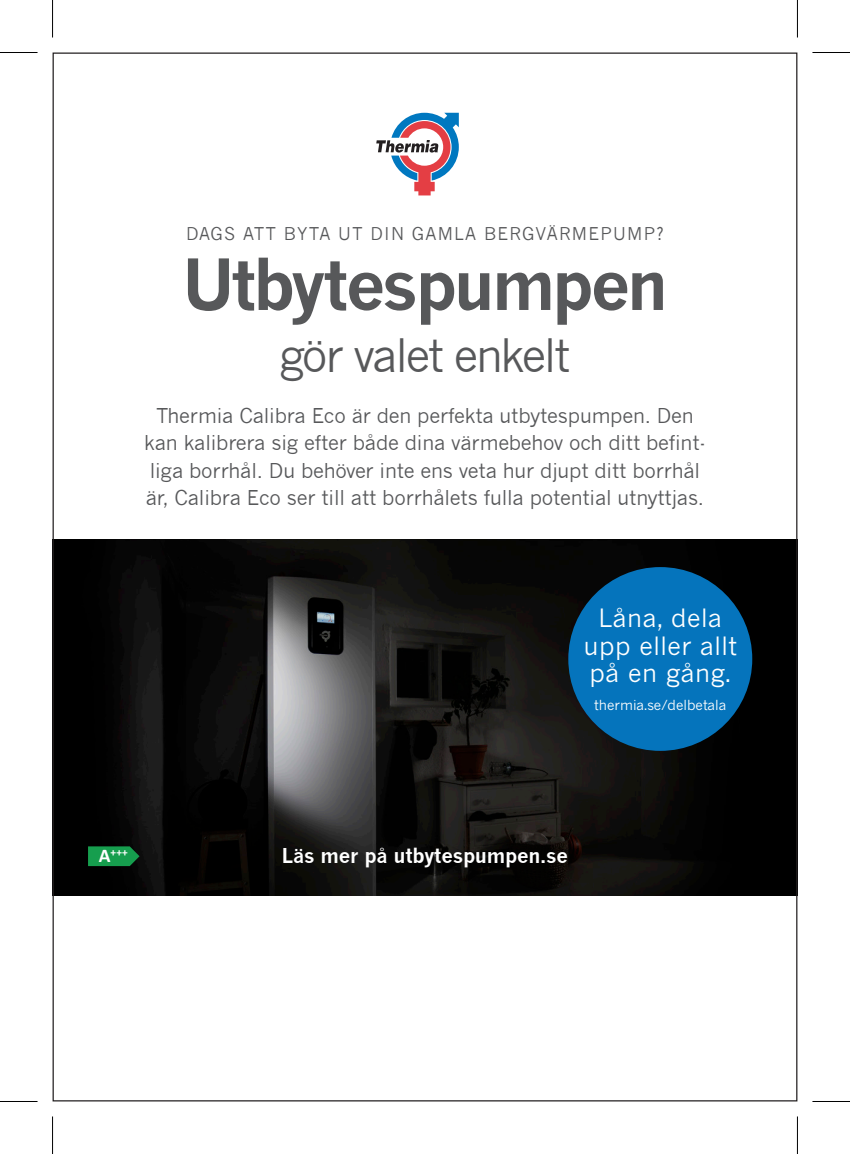
<style>
.page{position:relative;width:850px;height:1154px;background:#fff}
.page>*{position:absolute;margin:0;border:0;box-sizing:border-box;transform-origin:0 0}
.t1{font:700 69px "News Gothic";letter-spacing:-.05em;color:#57585a}
.t2{font:45px "News Gothic";letter-spacing:-.05em;color:#57585a}
.t3{font:25px/27.5px "News Gothic MT Std";letter-spacing:.02em;color:#fff;text-align:center}
.t4{font:20px/27.5px "News Gothic";letter-spacing:-.01em;color:#57585a;text-align:center}
.t5{font:700 20px "News Gothic";letter-spacing:-.01em;color:#fff}
.t6{font:17.25px "News Gothic";letter-spacing:.07em;color:#57585a}
.t7{font:13.75px "News Gothic MT Std";color:#fff}
.t8{font:700 11.25px "Calibri";color:#fff}
.s1{font-size:19.5px}
</style>
<div class="page">
<img style="left:54px;top:539px;width:741px;height:357px">
<svg style="left:376px;top:113px;width:82px;height:82px"></svg>
<div style="left:568px;top:567px;width:183px;height:184px;background:#0574bc;border-radius:50%"></div>
<svg style="left:88px;top:846px;width:51px;height:20px"></svg>
<hr style="left:0;top:52px;width:38px;height:1px;background:#000">
<hr style="left:812px;top:52px;width:37px;height:1px;background:#000">
<hr style="left:0;top:1101px;width:38px;height:1px;background:#000">
<hr style="left:812px;top:1101px;width:37px;height:1px;background:#000">
<hr style="left:52px;top:0;width:1px;height:38px;background:#000">
<hr style="left:52px;top:1116px;width:1px;height:38px;background:#000">
<hr style="left:796px;top:0;width:1px;height:38px;background:#000">
<hr style="left:796px;top:1116px;width:1px;height:38px;background:#000">
<p class="t6" style="left:186px;top:224px;width:479px">DAGS ATT BYTA UT DIN GAMLA BERGVÄRMEPUMP?</p>
<h1 class="t1" style="left:182px;top:242px;width:487px">Utbytespumpen</h1>
<h2 class="t2" style="left:279px;top:330px;width:293px">gör valet enkelt</h2>
<p class="t4" style="left:144px;top:402px;width:562px">Thermia Calibra Eco är den perfekta utbytespumpen. Den kan kalibrera sig efter både dina värmebehov och ditt befint&shy;liga borrhål. Du behöver inte ens veta hur djupt ditt borrhål är, Calibra Eco ser till att borrhålets fulla potential utnyttjas.</p>
<p class="t3" style="left:583px;top:604px;width:155px">Låna, dela upp eller allt på en gång.</p>
<p class="t7" style="left:594px;top:696px;width:134px">thermia.se/delbetala</p>
<p class="t8" style="left:99px;top:845px;width:30px"><span class="s1">A</span>+++</p>
<p class="t5" style="left:282px;top:844px;width:287px">Läs mer på utbytespumpen.se</p>
</div>
